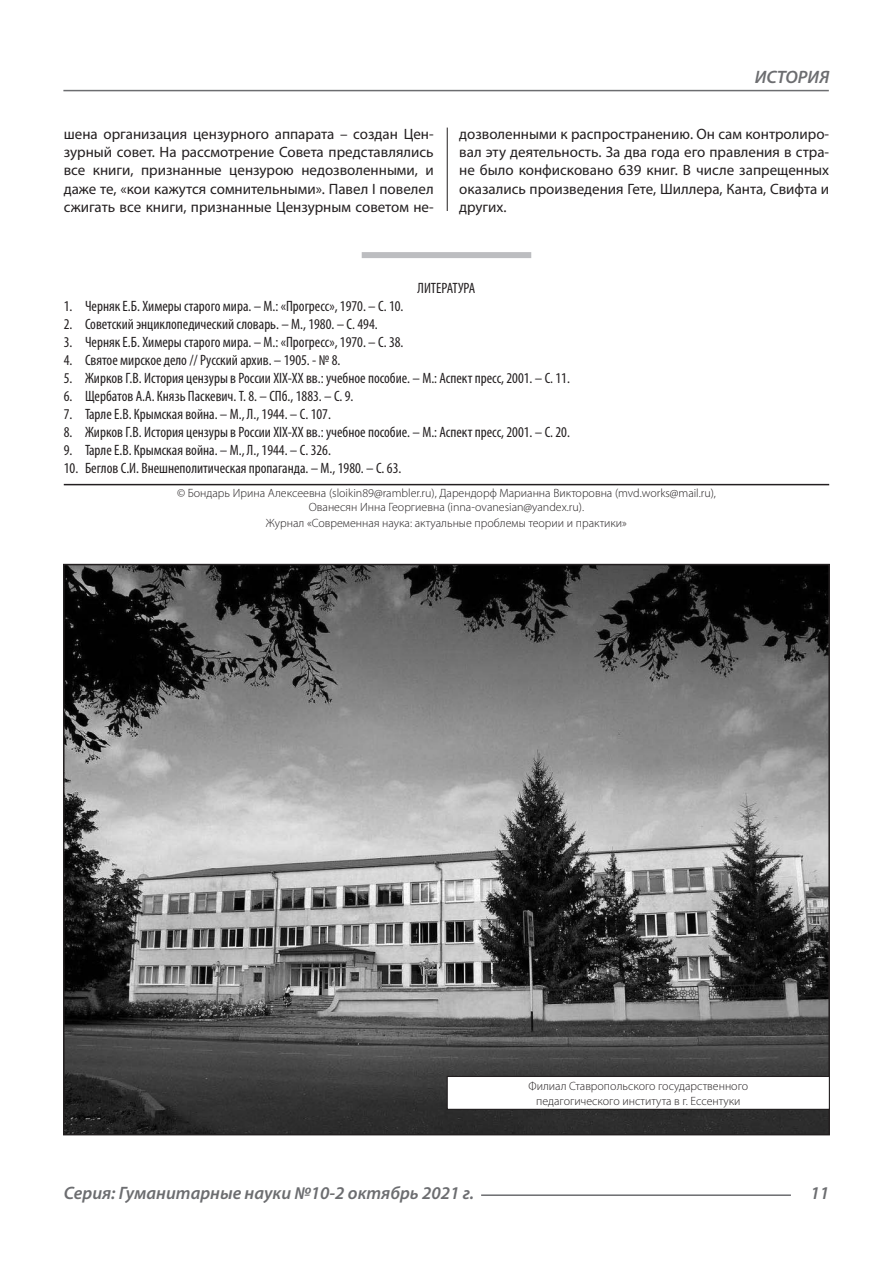
<style>
.page{position:relative;width:893px;height:1263px;background:#fff}
.page>*{position:absolute;margin:0;border:0;box-sizing:border-box;transform-origin:0 0}
.t1{font:italic 600 18px "Myriad Pro";color:#6c6d70}
.Библиография_Литерат{font:condensed 15px "Myriad Pro";color:#231f20}
.Статья_текст{font:15px/18.1px "Myriad Pro";color:#231f20;text-align:justify}
.Автор_копирайт{font:300 12px/14.4px "Myriad Pro";color:#231f20;text-align:center}
</style>
<div class="page">
<hr style="left:447px;top:128px;width:1px;height:1007px;background:#231f20">
<hr style="left:63px;top:90px;width:766px;height:1px;background:#6c6d70">
<hr style="left:481px;top:1194px;width:310px;height:2px;background:#6c6d70">
<div style="left:438px;top:212px;width:17px;height:952px;background:#fff"></div>
<div style="left:362px;top:252px;width:169px;height:6px;background:#bcbdc0"></div>
<hr style="left:64px;top:484px;width:765px;height:1px;background:#231f20">
<img style="left:66px;top:567px;width:761px;height:565px">
<div style="left:447px;top:1076px;width:382px;height:33px;background:#fff"></div>
<div style="left:447px;top:1076px;width:383px;height:34px;border:1px solid #231f20"></div>
<p class="t1" style="left:755px;top:66px;width:76px">ИСТОРИЯ</p>
<p class="Статья_текст" style="left:64px;top:124px;width:371px">шена организация цензурного аппарата – создан Цен&shy;зурный совет. На рассмотрение Совета представлялись все книги, признанные цензурою недозволенными, и даже те, «кои кажутся сомнительными». Павел I повелел сжигать все книги, признанные Цензурным советом не-</p>
<p class="Статья_текст" style="left:459px;top:124px;width:371px">дозволенными к распространению. Он сам контролиро&shy;вал эту деятельность. За два года его правления в стра&shy;не было конфисковано 639 книг. В числе запрещенных оказались произведения Гете, Шиллера, Канта, Свифта и других.</p>
<p class="Библиография_Литерат" style="left:418px;top:279px;width:59px">ЛИТЕРАТУРА</p>
<p class="Библиография_Литерат" style="left:64px;top:297px;width:341px">1. Черняк Е.Б. Химеры старого мира. – М.: «Прогресс», 1970. – С. 10.</p>
<p class="Библиография_Литерат" style="left:64px;top:315px;width:315px">2. Советский энциклопедический словарь. – М., 1980. – С. 494.</p>
<p class="Библиография_Литерат" style="left:64px;top:333px;width:341px">3. Черняк Е.Б. Химеры старого мира. – М.: «Прогресс», 1970. – С. 38.</p>
<p class="Библиография_Литерат" style="left:64px;top:351px;width:278px">4. Святое мирское дело // Русский архив. – 1905. - № 8.</p>
<p class="Библиография_Литерат" style="left:64px;top:369px;width:508px">5. Жирков Г.В. История цензуры в России XIX-XX вв.: учебное пособие. – М.: Аспект пресс, 2001. – С. 11.</p>
<p class="Библиография_Литерат" style="left:64px;top:387px;width:291px">6. Щербатов А.А. Князь Паскевич. Т. 8. – СПб., 1883. – С. 9.</p>
<p class="Библиография_Литерат" style="left:64px;top:405px;width:269px">7. Тарле Е.В. Крымская война. – М., Л., 1944. – С. 107.</p>
<p class="Библиография_Литерат" style="left:64px;top:423px;width:508px">8. Жирков Г.В. История цензуры в России XIX-XX вв.: учебное пособие. – М.: Аспект пресс, 2001. – С. 20.</p>
<p class="Библиография_Литерат" style="left:64px;top:441px;width:269px">9. Тарле Е.В. Крымская война. – М., Л., 1944. – С. 326.</p>
<p class="Библиография_Литерат" style="left:64px;top:459px;width:339px">10. Беглов С.И. Внешнеполитическая пропаганда. – М., 1980. – С. 63.</p>
<p class="Автор_копирайт" style="left:177px;top:485px;width:540px">© Бондарь Ирина Алексеевна (sloikin89@rambler.ru), Дарендорф Марианна Викторовна (mvd.works@mail.ru),<br>Ованесян Инна Георгиевна (inna-ovanesian@yandex.ru).</p>
<p class="Автор_копирайт" style="left:266px;top:516px;width:363px">Журнал «Современная наука: актуальные проблемы теории и практики»</p>
<p class="Автор_копирайт" style="left:528px;top:1079px;width:221px">Филиал Ставропольского государственного педагогического института в г. Ессентуки</p>
<p class="t1" style="left:64px;top:1182px;width:412px">Серия: Гуманитарные науки №10-2 октябрь 2021 г.</p>
<p class="t1" style="left:810px;top:1182px;width:20px">11</p>
</div>
